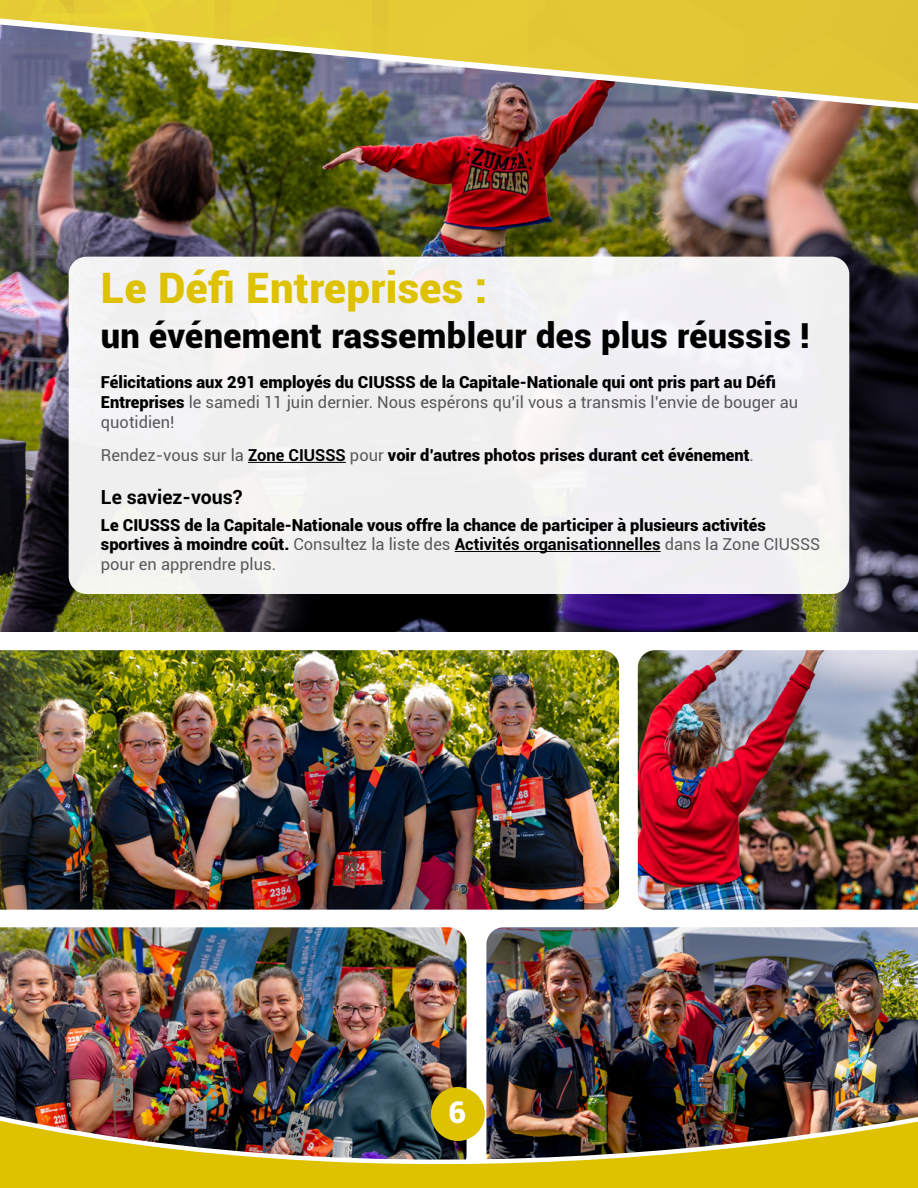
<style>
.page{position:relative;width:918px;height:1188px;background:#fff}
.page>*{position:absolute;margin:0;border:0;box-sizing:border-box;transform-origin:0 0}
.t1{font:900 42px "Roboto";letter-spacing:.01em;color:#dec200}
.t2{font:900 34.5px "Roboto";letter-spacing:.01em;color:#000}
.t3{font:900 30px "Roboto";color:#fff}
.t4{font:700 19.5px "Roboto";color:#000}
.t5{font:900 16.5px/19.8px "Roboto";color:#000}
.s1{font-weight:400;color:#58595b}
.s2{font-weight:700}
</style>
<div class="page">
<img style="left:0;top:650px;width:620px;height:260px">
<img style="left:486px;top:927px;width:432px;height:176px">
<img style="left:0;top:927px;width:468px;height:176px">
<img style="left:637px;top:650px;width:281px;height:260px">
<img style="left:0;top:114px;width:918px;height:517px">
<div style="left:69px;top:257px;width:780px;height:337px;background:#f0f0f1;border-radius:18px"></div>
<img style="left:0;top:1103px;width:918px;height:85px">
<div style="left:431px;top:1087px;width:54px;height:54px;background:#dec200;border-radius:50%"></div>
<img style="left:0;top:0;width:918px;height:114px">
<hr style="left:248px;top:462px;width:98px;height:1px;background:#000">
<hr style="left:455px;top:551px;width:206px;height:1px;background:#000">
<h1 class="t1" style="left:101px;top:259px;width:388px">Le Défi Entreprises :</h1>
<h2 class="t2" style="left:101px;top:312px;width:710px">un événement rassembleur des plus réussis !</h2>
<p class="t5" style="left:101px;top:372px;width:699px">Félicitations aux 291 employés du CIUSSS de la Capitale-Nationale qui ont pris part au Défi<br>Entreprises <span class="s1">le samedi 11 juin dernier. Nous espérons qu’il vous a transmis l’envie de bouger au quotidien!</span></p>
<p class="t5" style="left:101px;top:445px;width:655px"><span class="s1">Rendez-vous sur la</span> <span class="s2">Zone CIUSSS</span> <span class="s1">pour</span> voir d’autres photos prises durant cet événement<span class="s1">.</span></p>
<p class="t4" style="left:101px;top:483px;width:143px">Le saviez-vous?</p>
<p class="t5" style="left:101px;top:514px;width:721px">Le CIUSSS de la Capitale-Nationale vous offre la chance de participer à plusieurs activités sportives à moindre coût. <span class="s1">Consultez la liste des</span> <span class="s2">Activités organisationnelles</span> <span class="s1">dans la Zone CIUSSS pour en apprendre plus.</span></p>
<h3 class="t3" style="left:449px;top:1091px;width:19px">6</h3>
</div>
